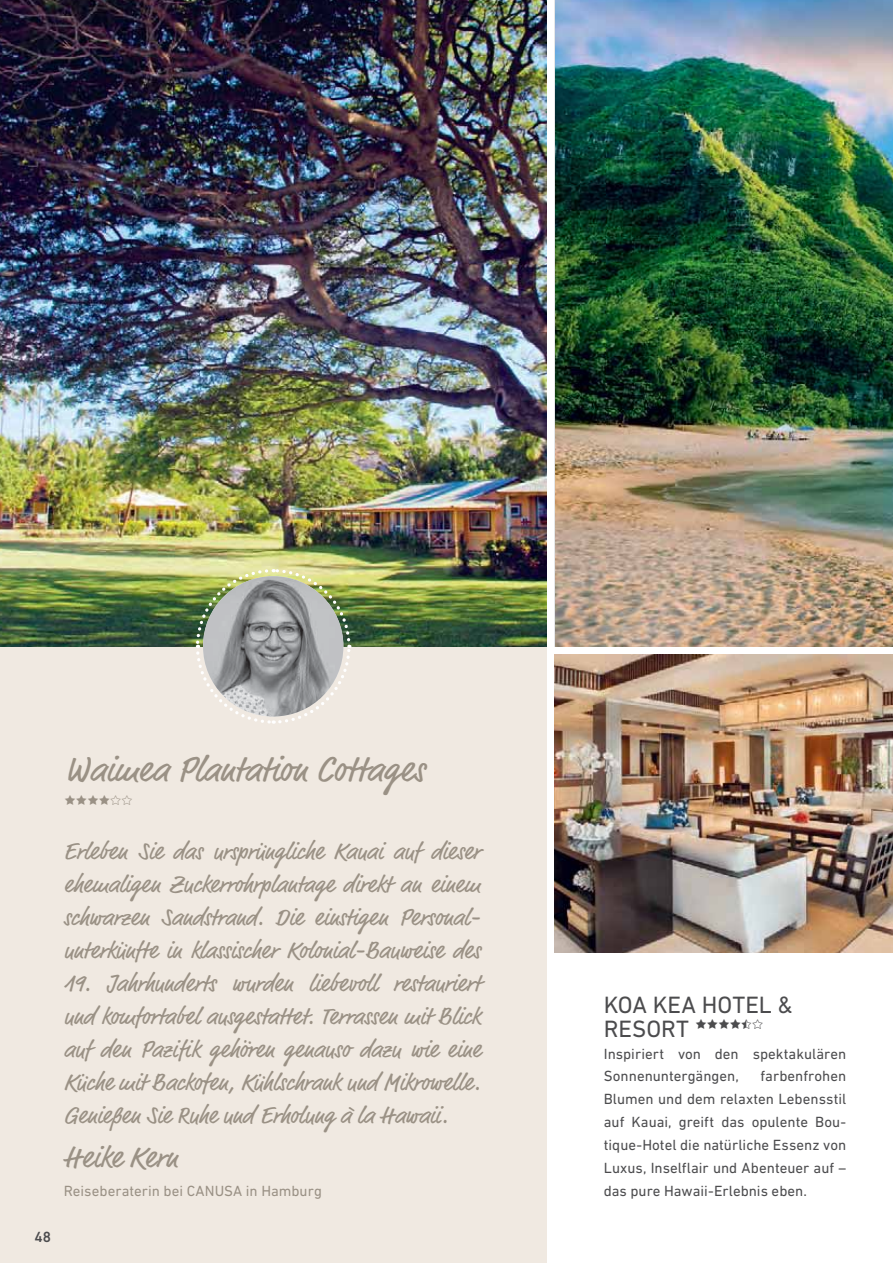
<style>
.page{position:relative;width:893px;height:1263px;background:#fff}
.page>*{position:absolute;margin:0;border:0;box-sizing:border-box;transform-origin:0 0}
.t1{font:36px "Market Pro";letter-spacing:.005em;color:#9a9185}
.t2{font:30px "Market Pro";letter-spacing:.01em;color:#9a9185}
.t3{font:24px/33px "Market Pro";color:#9a9185;text-align:justify}
.t4{font:24px/24px "DIN Next LT Pro";color:#4c4c4e}
.t5{font:15px/23px "DIN Next LT Pro";color:#4c4c4e}
.t6{font:15px "DIN Next LT Pro";color:#9a9185}
.t7{font:500 15px "DIN Next LT Pro";color:#4c4c4e}
</style>
<div class="page">
<div style="left:0;top:349px;width:546px;height:914px;background:#f0e9e1"></div>
<img style="left:556px;top:0;width:337px;height:646px">
<img style="left:555px;top:655px;width:338px;height:297px">
<img style="left:0;top:0;width:546px;height:646px">
<img style="left:194px;top:567px;width:158px;height:157px">
<img style="left:203px;top:576px;width:140px;height:140px;border-radius:50%">
<h1 class="t1" style="left:65px;top:755px;width:361px">Waimea Plantation Cottages</h1>
<p class="t7" style="left:35px;top:1231px;width:18px">48</p>
<p class="t3" style="left:64px;top:838px;width:418px">Erleben Sie das ursprüngliche Kauai auf dieser ehemaligen Zuckerrohrplantage direkt an einem schwarzen Sandstrand. Die einstigen Personal&shy;unterkünfte in klassischer Kolonial-Bauweise des</p>
<p class="t3" style="left:64px;top:970px;width:418px">19. Jahrhunderts wurden liebevoll restauriert und komfortabel ausgestattet. Terrassen mit Blick auf den Pazifik gehören genauso dazu wie eine Küche mit Backofen, Kühlschrank und Mikrowelle.<br>Genießen Sie Ruhe und Erholung à la Hawaii.</p>
<p class="t2" style="left:64px;top:1146px;width:116px">Heike Kern</p>
<p class="t6" style="left:64px;top:1185px;width:260px">Reiseberaterin bei CANUSA in Hamburg</p>
<p class="t4" style="left:604px;top:995px;width:190px">KOA KEA HOTEL &amp;<br>RESORT</p>
<p class="t5" style="left:604px;top:1043px;width:244px">Inspiriert von den spektakulären<br>Sonnenuntergängen,</p>
<p class="t5" style="left:604px;top:1066px;width:244px;text-align:justify;text-indent:157px">farbenfrohen Blumen und dem relaxten Lebensstil auf Kauai, greift das opulente Bou&shy;tique-Hotel die natürliche Essenz von Luxus, Inselflair und Abenteuer auf – das pure Hawaii-Erlebnis eben.</p>
</div>
